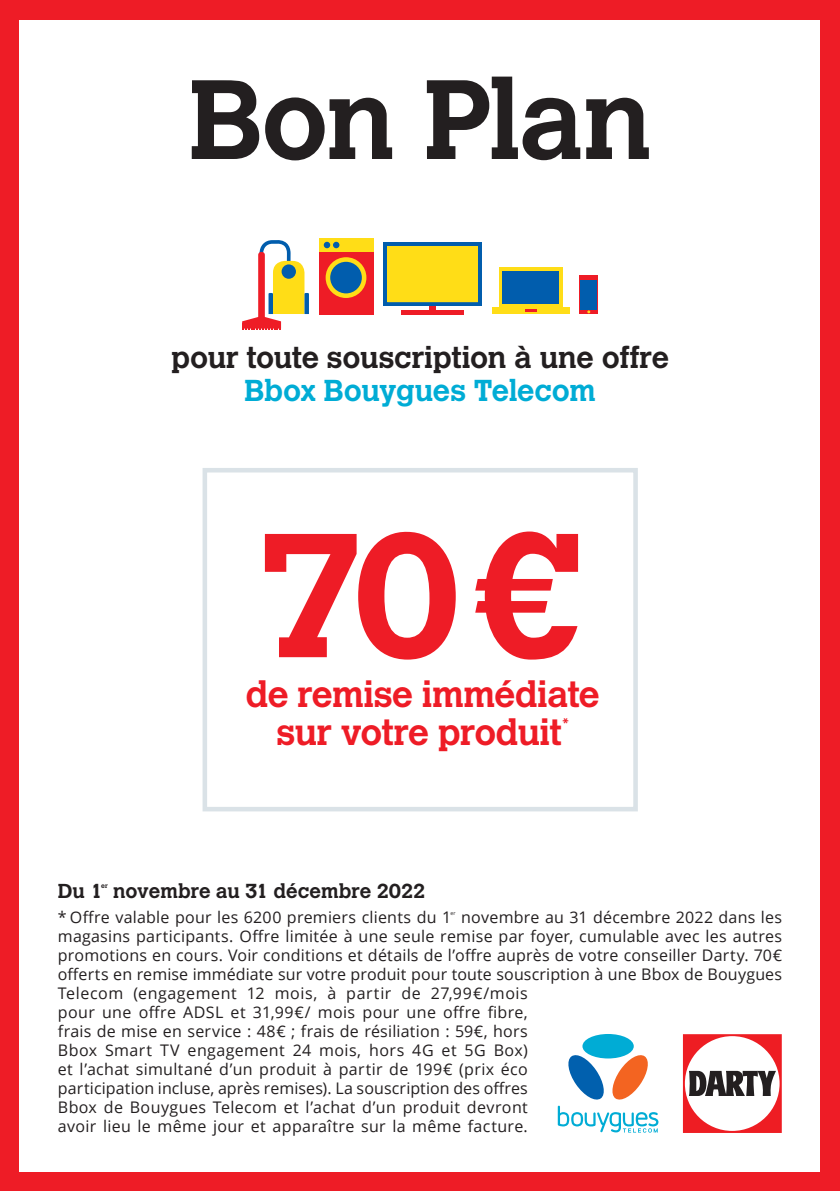
<style>
.page{position:relative;width:840px;height:1191px;background:#fff}
.page>*{position:absolute;margin:0;border:0;box-sizing:border-box;transform-origin:0 0}
.t1{font:700 173.8px "Calvert MT Std";color:#ee1c26}
.t2{font:700 111.6px "Calvert MT Std";letter-spacing:-.02em;color:#231f20}
.t3{font:700 36.2px "Calvert MT Std";letter-spacing:-.02em;color:#ee1c26}
.t4{font:700 30px/32.4px "Calvert MT Std";letter-spacing:-.01em;color:#231f20;text-align:center}
.t5{font:700 20px "Calvert MT Std";color:#231f20}
.t6{font:16px/19px "Open Sans";letter-spacing:.015em;color:#231f20}
.t7{font:700 12px "Calvert MT Std";color:#ee1c26}
.t8{font:700 6.6px "Calvert MT Std";color:#231f20}
.t9{font:5.2px "Open Sans";color:#231f20}
.s1{color:#00acd5}
</style>
<div class="page">
<div style="left:0;top:0;width:839px;height:1191px;background:#ee1c26"></div>
<div style="left:20px;top:20px;width:799px;height:1151px;background:#fff"></div>
<svg style="left:499px;top:267px;width:63px;height:40px"></svg>
<div style="left:502px;top:271px;width:56px;height:32px;background:#015dad"></div>
<div style="left:491px;top:307px;width:78px;height:7px;background:#ffdd17"></div>
<svg style="left:525px;top:310px;width:11px;height:2px"></svg>
<div style="left:383px;top:242px;width:98px;height:64px;background:#015dad"></div>
<hr style="left:401px;top:310px;width:62px;height:4px;background:#ee1c26">
<svg style="left:387px;top:246px;width:90px;height:64px;background:#efd62d"></svg>
<svg style="left:579px;top:275px;width:19px;height:39px"></svg>
<div style="left:580px;top:280px;width:16px;height:29px;background:#015dad"></div>
<div style="left:318px;top:252px;width:55px;height:62px;background:#ee1c26"></div>
<div style="left:318px;top:238px;width:55px;height:14px;background:#ffdd17"></div>
<svg style="left:325px;top:257px;width:41px;height:41px"></svg>
<div style="left:330px;top:262px;width:31px;height:31px;background:#015dad;border-radius:50%"></div>
<svg style="left:333px;top:242px;width:6px;height:6px"></svg>
<div style="left:323px;top:242px;width:7px;height:6px;background:#015dad;border-radius:50%"></div>
<svg style="left:242px;top:240px;width:67px;height:90px"></svg>
<div style="left:202px;top:468px;width:435px;height:343px;border:5px solid #dae2e7"></div>
<svg style="left:682px;top:1034px;width:99px;height:99px"></svg>
<div style="left:582px;top:1034px;width:51px;height:24px;background:#00acd5;border-radius:50%"></div>
<svg style="left:557px;top:1052px;width:101px;height:80px"></svg>
<p class="t2" style="left:189px;top:49px;width:464px">Bon Plan</p>
<p class="t4" style="left:171px;top:341px;width:499px">pour toute souscription à une offre<br><span class="s1">Bbox Bouygues Telecom</span></p>
<p class="t1" style="left:257px;top:486px;width:326px">70€</p>
<p class="t3" style="left:245px;top:671px;width:356px">de remise immédiate</p>
<p class="t3" style="left:276px;top:709px;width:286px">sur votre produit</p>
<p class="t7" style="left:562px;top:715px;width:8px">*</p>
<p class="t5" style="left:58px;top:878px;width:46px">Du 1</p>
<p class="t8" style="left:101px;top:881px;width:8px">er</p>
<p class="t5" style="left:113px;top:878px;width:313px">novembre au 31 décembre 2022</p>
<p class="t6" style="left:58px;top:907px;width:394px">* Offre valable pour les 6200 premiers clients du 1</p>
<p class="t9" style="left:450px;top:909px;width:7px">er</p>
<p class="t6" style="left:58px;top:907px;width:725px;text-indent:403px">novembre au 31 décembre 2022 dans les magasins participants. Offre limitée à une seule remise par foyer, cumulable avec les autres promotions en cours. Voir conditions et détails de l’offre auprès de votre conseiller Darty. 70€ offerts en remise immédiate sur votre produit pour toute souscription à une Bbox de Bouygues Telecom (engagement 12 mois, à partir de 27,99€/mois<br>pour une offre ADSL et 31,99€/ mois pour une offre fibre,<br>frais de mise en service : 48€ ; frais de résiliation : 59€, hors<br>Bbox Smart TV engagement 24 mois, hors 4G et 5G Box)<br>et l’achat simultané d’un produit à partir de 199€ (prix éco<br>participation incluse, après remises). La souscription des offres<br>Bbox de Bouygues Telecom et l’achat d’un produit devront<br>avoir lieu le même jour et apparaître sur la même facture.</p>
</div>
